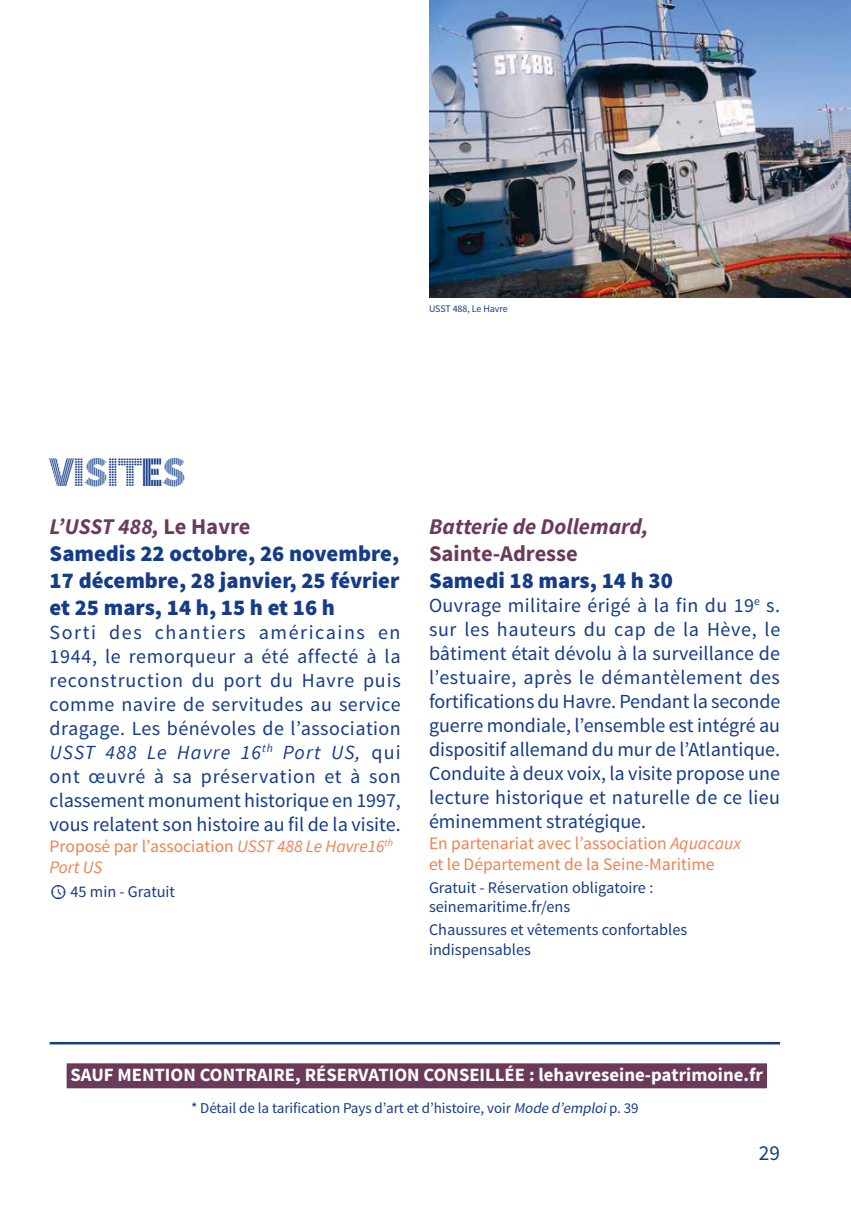
<style>
.page{position:relative;width:851px;height:1205px;background:#fff}
.page>*{position:absolute;margin:0;border:0;box-sizing:border-box;transform-origin:0 0}
.t1{font:42.5px "Source Sans Pro DISPLAY";letter-spacing:-.04em;color:#153c89}
.t2{font:900 22.5px/27px "Source Sans Pro";color:#153c89}
.t3{font:italic 700 22.5px "Source Sans Pro";color:#6b3a5a}
.t4{font:700 22.5px "Source Sans Pro";color:#6b3a5a}
.t5{font:21.25px "Source Sans Pro";color:#153c89}
.t6{font:20px/24px "Source Sans Pro";color:#153c89;text-align:justify}
.t7{font:700 18.75px "Source Sans Pro";color:#fff}
.t8{font:17.5px/21px "Source Sans Pro";color:#f08150}
.t9{font:16.25px/19.5px "Source Sans Pro";color:#153c89}
.t10{font:15px "Source Sans Pro";letter-spacing:-.005em;color:#153c89}
.t11{font:10px "Source Sans Pro";letter-spacing:-.01em;color:#153c89}
.s1{font-weight:700;font-style:italic;color:#6b3a5a}
.s2{font-weight:700;color:#6b3a5a}
.s3{font-style:italic}
</style>
<div class="page">
<img style="left:429px;top:0;width:421px;height:298px">
<hr style="left:50px;top:1042px;width:730px;height:2px;background:#153c89">
<div style="left:67px;top:1063px;width:699px;height:25px;background:#6b3a5a"></div>
<p class="t11" style="left:429px;top:303px;width:80px">USST 488, Le Havre</p>
<h1 class="t1" style="left:50px;top:449px;width:138px">VISITES</h1>
<p class="t2" style="left:50px;top:514px;width:351px"><span class="s1">L’USST 488,</span> <span class="s2">Le Havre<br></span>Samedis 22 octobre, 26 novembre,<br>17 décembre, 28 janvier, 25 février et 25 mars, 14 h, 15 h et 16 h</p>
<p class="t6" style="left:50px;top:620px;width:353px">Sorti des chantiers américains en 1944, le remorqueur a été affecté à la reconstruction du port du Havre puis comme navire de servitudes au service dragage. Les bénévoles de l’association <span class="s3">USST 488 Le Havre 16</span><sup>th</sup> <span class="s3">Port US,</span> qui ont œuvré à sa préservation et à son classement monument historique en 1997, vous relatent son histoire au fil de la visite.</p>
<p class="t8" style="left:50px;top:836px;width:345px">Proposé par l’association <span class="s3">USST 488 Le Havre16</span><sup>th<br></sup><span class="s3">Port US</span></p>
<p class="t9" style="left:70px;top:882px;width:106px">45 min - Gratuit</p>
<p class="t3" style="left:429px;top:512px;width:221px">Batterie de Dollemard,</p>
<p class="t4" style="left:429px;top:539px;width:150px">Sainte-Adresse</p>
<p class="t2" style="left:429px;top:568px;width:245px">Samedi 18 mars, 14 h 30</p>
<p class="t6" style="left:429px;top:593px;width:353px">Ouvrage militaire érigé à la fin du 19<sup>e</sup> s. sur les hauteurs du cap de la Hève, le bâtiment était dévolu à la surveillance de l’estuaire, après le démantèlement des fortifications du Havre. Pendant la seconde guerre mondiale, l’ensemble est intégré au dispositif allemand du mur de l’Atlantique.<br>Conduite à deux voix, la visite propose une lecture historique et naturelle de ce lieu éminemment stratégique.</p>
<p class="t8" style="left:429px;top:833px;width:313px">En partenariat avec l’association <span class="s3">Aquacaux </span>et le Département de la Seine-Maritime</p>
<p class="t9" style="left:429px;top:878px;width:226px">Gratuit - Réservation obligatoire : seinemaritime.fr/ens</p>
<p class="t9" style="left:429px;top:920px;width:259px">Chaussures et vêtements confortables indispensables</p>
<p class="t7" style="left:70px;top:1062px;width:694px">SAUF MENTION CONTRAIRE, RÉSERVATION CONSEILLÉE : lehavreseine-patrimoine.fr</p>
<p class="t10" style="left:191px;top:1099px;width:449px">* Détail de la tarification Pays d’art et d’histoire, voir <span class="s3">Mode d’emploi</span>p. 39</p>
<p class="t5" style="left:758px;top:1140px;width:23px">29</p>
</div>
